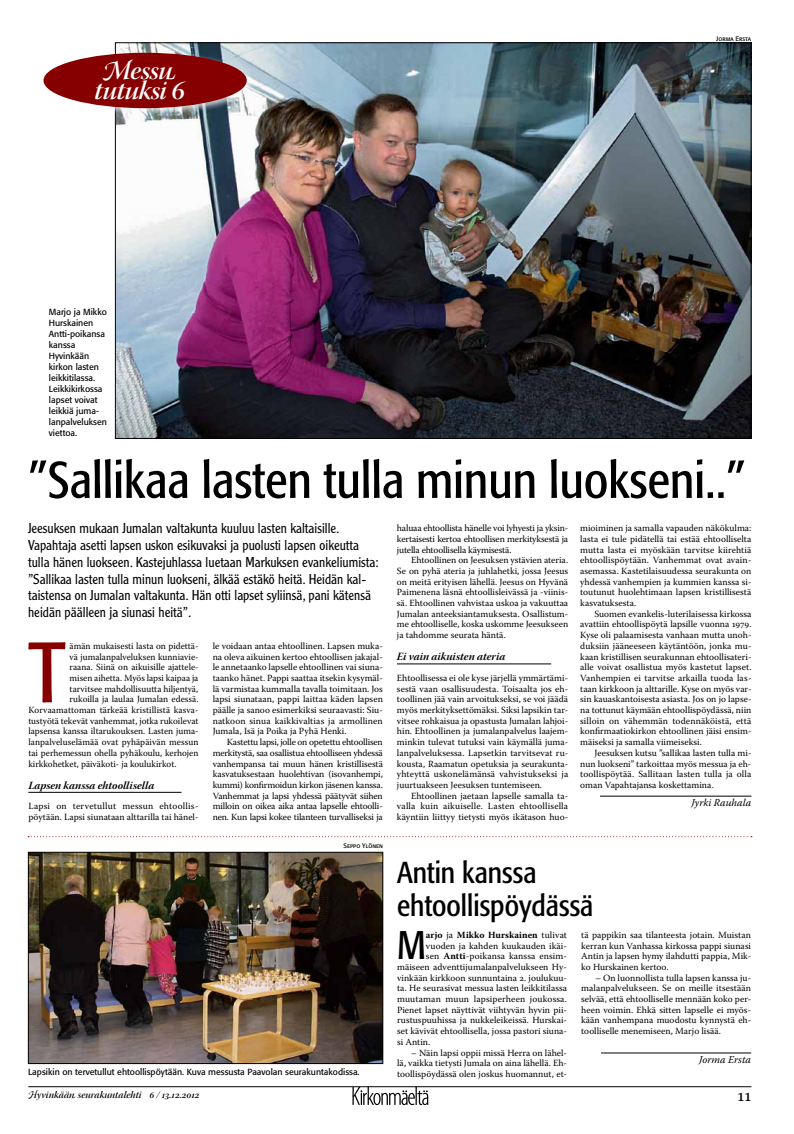
<style>
.page{position:relative;width:794px;height:1134px;background:#fff}
.page>*{position:absolute;margin:0;border:0;box-sizing:border-box;transform-origin:0 0}
.t1{font:condensed 84.8px "Formata";color:#860000}
.t2{font:condensed 51px "Formata";color:#000}
.t3{font:condensed 39.5px "Formata";color:#000}
.t4{font:condensed 30px/33px "Formata";color:#000}
.t5{font:26.4px/19.8px "Warnock Pro Semibold It Disp";letter-spacing:-.015em;color:#fff;text-align:center}
.t6{font:18px "Warnock Pro";color:#000}
.t7{font:300 14px/16.8px "Clearface Gothic LH";color:#000}
.t8{font:11px "Warnock Pro Bold It Subh";color:#000}
.t9{font:italic 10.5px "Warnock Pro";color:#000}
.t10{font:10px "Warnock Pro Semibold It Disp";color:#000}
.t11{font:9.4px/10.7px "Warnock Pro";color:#000;text-align:justify}
.t12{font:700 9.4px "Warnock Pro";letter-spacing:.01em;color:#000}
.t13{font:8.8px/11px "Formata";color:#000}
.t14{font:6.6px "Formata Regular SC";color:#000}
.s1{font-weight:400}
.s2{font-weight:700}
</style>
<div class="page">
<hr style="left:28px;top:792px;width:153px;height:1px;background:#000">
<img style="left:117px;top:45px;width:632px;height:392px">
<div style="left:41px;top:50px;width:213px;height:66px;background:#fff;opacity:.75"></div>
<div style="left:43px;top:53px;width:204px;height:55px;background:#860000;border-radius:50%"></div>
<img style="left:30px;top:854px;width:351px;height:208px">
<div style="left:28px;top:852px;width:355px;height:212px;border:1px solid #000"></div>
<hr style="left:601px;top:1053px;width:150px;height:1px;background:#000">
<hr style="left:397px;top:664px;width:154px;height:1px;background:#000">
<hr style="left:600px;top:796px;width:151px;height:1px;background:#000">
<svg style="left:28px;top:836px;width:724px;height:1px"></svg>
<hr style="left:28px;top:1086px;width:723px;height:1px;background:#000">
<svg style="left:352px;top:1087px;width:76px;height:18px"></svg>
<h3 class="t5" style="left:94px;top:60px;width:92px">Messu tutuksi 6</h3>
<p class="t13" style="left:49px;top:307px;width:60px">Marjo ja Mikko<br>Hurskainen<br>Antti-poikansa kanssa<br>Hyvinkään kirkon lasten leikkitilassa.<br>Leikkikirkossa lapset voivat leikkiä juma&shy;lanpalveluksen viettoa.</p>
<p class="t14" style="left:716px;top:35px;width:36px">Jorma Ersta</p>
<h2 class="t2" style="left:28px;top:450px;width:718px">”Sallikaa lasten tulla minun luokseni..”</h2>
<p class="t7" style="left:28px;top:520px;width:352px">Jeesuksen mukaan Jumalan valtakunta kuuluu lasten kaltaisille.<br>Vapahtaja asetti lapsen uskon esikuvaksi ja puolusti lapsen oikeutta tulla hänen luokseen. Kastejuhlassa luetaan Markuksen evankeliumista: ”Sallikaa lasten tulla minun luokseni, älkää estäkö heitä. Heidän kal&shy;taistensa on Jumalan valtakunta. Hän otti lapset syliinsä, pani kätensä heidän päälleen ja siunasi heitä”.</p>
<h1 class="t1" style="left:28px;top:623px;width:39px">T</h1>
<p class="t11" style="left:70px;top:640px;width:130px">ämän mukaisesti lasta on pidettä-</p>
<p class="t11" style="left:70px;top:651px;width:130px">vä jumalanpalveluksen kunniavie-</p>
<p class="t11" style="left:70px;top:662px;width:130px">raana. Siinä on aikuisille ajattele-</p>
<p class="t11" style="left:70px;top:672px;width:130px">misen aihetta. Myös lapsi kaipaa ja</p>
<p class="t11" style="left:70px;top:683px;width:130px">tarvitsee mahdollisuutta hiljentyä,</p>
<p class="t11" style="left:70px;top:694px;width:130px">rukoilla ja laulaa Jumalan edessä.</p>
<p class="t11" style="left:28px;top:704px;width:172px">Korvaamattoman tärkeää kristillistä kasva-</p>
<p class="t11" style="left:28px;top:715px;width:172px">tustyötä tekevät vanhemmat, jotka rukoilevat</p>
<p class="t11" style="left:28px;top:726px;width:172px">lapsensa kanssa iltarukouksen. Lasten juma-</p>
<p class="t11" style="left:28px;top:736px;width:172px">lanpalveluselämää ovat pyhäpäivän messun</p>
<p class="t11" style="left:28px;top:747px;width:172px">tai perhemessun ohella pyhäkoulu, kerhojen</p>
<p class="t11" style="left:28px;top:758px;width:150px">kirkkohetket, päiväkoti- ja koulukirkot.</p>
<p class="t8" style="left:28px;top:778px;width:127px">Lapsen kanssa ehtoollisella</p>
<p class="t11" style="left:28px;top:801px;width:172px">Lapsi on tervetullut messun ehtoollis&shy;pöytään. Lapsi siunataan alttarilla tai hänel-</p>
<p class="t11" style="left:213px;top:640px;width:172px">le voidaan antaa ehtoollinen. Lapsen muka&shy;na oleva aikuinen kertoo ehtoollisen jakajal&shy;le annetaanko lapselle ehtoollinen vai siuna&shy;taanko hänet. Pappi saattaa itsekin kysymäl&shy;lä varmistaa kummalla tavalla toimitaan. Jos lapsi siunataan, pappi laittaa käden lapsen päälle ja sanoo esimerkiksi seuraavasti: Siu&shy;natkoon sinua kaikkivaltias ja armollinen Jumala, Isä ja Poika ja Pyhä Henki.</p>
<p class="t11" style="left:213px;top:736px;width:172px;text-indent:14px">Kastettu lapsi, jolle on opetettu ehtoollisen merkitystä, saa osallistua ehtoolliseen yhdessä vanhempansa tai muun hänen kristillisestä kasvatuksestaan huolehtivan (isovanhempi, kummi) konfirmoidun kirkon jäsenen kanssa.<br>Vanhemmat ja lapsi yhdessä päätyvät siihen milloin on oikea aika antaa lapselle ehtoolli&shy;nen. Kun lapsi kokee tilanteen turvalliseksi ja</p>
<p class="t14" style="left:343px;top:842px;width:41px">Seppo Ylönen</p>
<p class="t13" style="left:28px;top:1067px;width:333px">Lapsikin on tervetullut ehtoollispöytään. Kuva messusta Paavolan seurakuntakodissa.</p>
<p class="t11" style="left:397px;top:523px;width:173px">haluaa ehtoollista hänelle voi lyhyesti ja yksin&shy;kertaisesti kertoa ehtoollisen merkityksestä ja jutella ehtoollisella käymisestä.</p>
<p class="t11" style="left:397px;top:555px;width:173px;text-indent:14px">Ehtoollinen on Jeesuksen ystävien ateria.<br>Se on pyhä ateria ja juhlahetki, jossa Jeesus on meitä erityisen lähellä. Jeesus on Hyvänä Paimenena läsnä ehtoollisleivässä ja -viinis&shy;sä. Ehtoollinen vahvistaa uskoa ja vakuuttaa Jumalan anteeksiantamuksesta. Osallistum&shy;me ehtoolliselle, koska uskomme Jeesukseen ja tahdomme seurata häntä.</p>
<p class="t8" style="left:397px;top:650px;width:110px">Ei vain aikuisten ateria</p>
<p class="t11" style="left:397px;top:672px;width:173px">Ehtoollisessa ei ole kyse järjellä ymmärtämi&shy;sestä vaan osallisuudesta. Toisaalta jos eh&shy;toollinen jää vain arvoitukseksi, se voi jäädä myös merkityksettömäksi. Siksi lapsikin tar&shy;vitsee rohkaisua ja opastusta Jumalan lahjoi&shy;hin. Ehtoollinen ja jumalanpalvelus laajem&shy;minkin tulevat tutuksi vain käymällä juma&shy;lanpalveluksessa. Lapsetkin tarvitsevat ru&shy;kousta, Raamatun opetuksia ja seurakunta&shy;yhteyttä uskonelämänsä vahvistukseksi ja juurtuakseen Jeesuksen tuntemiseen.</p>
<p class="t11" style="left:397px;top:790px;width:173px;text-indent:14px">Ehtoollinen jaetaan lapselle samalla ta&shy;valla kuin aikuiselle. Lasten ehtoollisella käyntiin liittyy tietysti myös ikätason huo-</p>
<p class="t11" style="left:580px;top:523px;width:173px">mioiminen ja samalla vapauden näkökulma: lasta ei tule pidätellä tai estää ehtoolliselta mutta lasta ei myöskään tarvitse kiirehtiä ehtoollispöytään. Vanhemmat ovat avain&shy;asemassa. Kastetilaisuudessa seurakunta on yhdessä vanhempien ja kummien kanssa si&shy;toutunut huolehtimaan lapsen kristillisestä kasvatuksesta.</p>
<p class="t11" style="left:580px;top:608px;width:173px;text-indent:14px">Suomen evankelis-luterilaisessa kirkossa avattiin ehtoollispöytä lapsille vuonna 1979.<br>Kyse oli palaamisesta vanhaan mutta unoh&shy;duksiin jääneeseen käytäntöön, jonka mu&shy;kaan kristillisen seurakunnan ehtoollisateri&shy;alle voivat osallistua myös kastetut lapset.<br>Vanhempien ei tarvitse arkailla tuoda las&shy;taan kirkkoon ja alttarille. Kyse on myös var&shy;sin kauaskantoisesta asiasta. Jos on jo lapse&shy;na tottunut käymään ehtoollispöydässä, niin silloin on vähemmän todennäköistä, että konfirmaatiokirkon ehtoollinen jäisi ensim&shy;mäiseksi ja samalla viimeiseksi.</p>
<p class="t11" style="left:580px;top:747px;width:173px;text-indent:14px">Jeesuksen kutsu ”sallikaa lasten tulla mi&shy;nun luokseni” tarkoittaa myös messua ja eh&shy;toollispöytää. Sallitaan lasten tulla ja olla oman Vapahtajansa koskettamina.</p>
<p class="t9" style="left:691px;top:796px;width:62px">Jyrki Rauhala</p>
<h3 class="t4" style="left:397px;top:856px;width:198px">Antin kanssa ehtoollispöydässä</h3>
<h3 class="t3" style="left:397px;top:922px;width:30px">M</h3>
<p class="t12" style="left:426px;top:929px;width:143px">arjo <span class="s1">ja</span> Mikko Hurskainen <span class="s1">tulivat</span></p>
<p class="t11" style="left:426px;top:940px;width:143px">vuoden ja kahden kuukauden ikäi-</p>
<p class="t11" style="left:426px;top:951px;width:143px">sen <span class="s2">Antti</span>-poikansa kanssa ensim-</p>
<p class="t11" style="left:397px;top:961px;width:171px">mäiseen adventtijumalanpalvelukseen Hy-</p>
<p class="t11" style="left:397px;top:972px;width:171px">vinkään kirkkoon sunnuntaina 2. joulukuu-</p>
<p class="t11" style="left:397px;top:983px;width:171px">ta. He seurasivat messua lasten leikkitilassa</p>
<p class="t11" style="left:397px;top:993px;width:171px">muutaman muun lapsiperheen joukossa.</p>
<p class="t11" style="left:397px;top:1004px;width:171px">Pienet lapset näyttivät viihtyvän hyvin pii-</p>
<p class="t11" style="left:397px;top:1015px;width:171px">rustuspuuhissa ja nukkeleikeissä. Hurskai-</p>
<p class="t11" style="left:397px;top:1025px;width:171px">set kävivät ehtoollisella, jossa pastori siuna-</p>
<p class="t11" style="left:397px;top:1036px;width:35px">si Antin.</p>
<p class="t11" style="left:397px;top:1047px;width:171px;text-indent:14px">– Näin lapsi oppii missä Herra on lähel&shy;lä, vaikka tietysti Jumala on aina lähellä. Eh&shy;toollispöydässä olen joskus huomannut, et-</p>
<p class="t11" style="left:581px;top:929px;width:171px">tä pappikin saa tilanteesta jotain. Muistan kerran kun Vanhassa kirkossa pappi siunasi Antin ja lapsen hymy ilahdutti pappia, Mik&shy;ko Hurskainen kertoo.</p>
<p class="t11" style="left:581px;top:972px;width:171px;text-indent:14px">– On luonnollista tulla lapsen kanssa ju&shy;malanpalvelukseen. Se on meille itsestään selvää, että ehtoolliselle mennään koko per&shy;heen voimin. Ehkä sitten lapselle ei myös&shy;kään vanhempana muodostu kynnystä eh&shy;toolliselle menemiseen, Marjo lisää.</p>
<p class="t9" style="left:699px;top:1053px;width:53px">Jorma Ersta</p>
<p class="t10" style="left:28px;top:1088px;width:173px">Hyvinkään seurakuntalehti 6 / 13.12.2012</p>
<h3 class="t6" style="left:737px;top:1084px;width:15px">11</h3>
</div>
